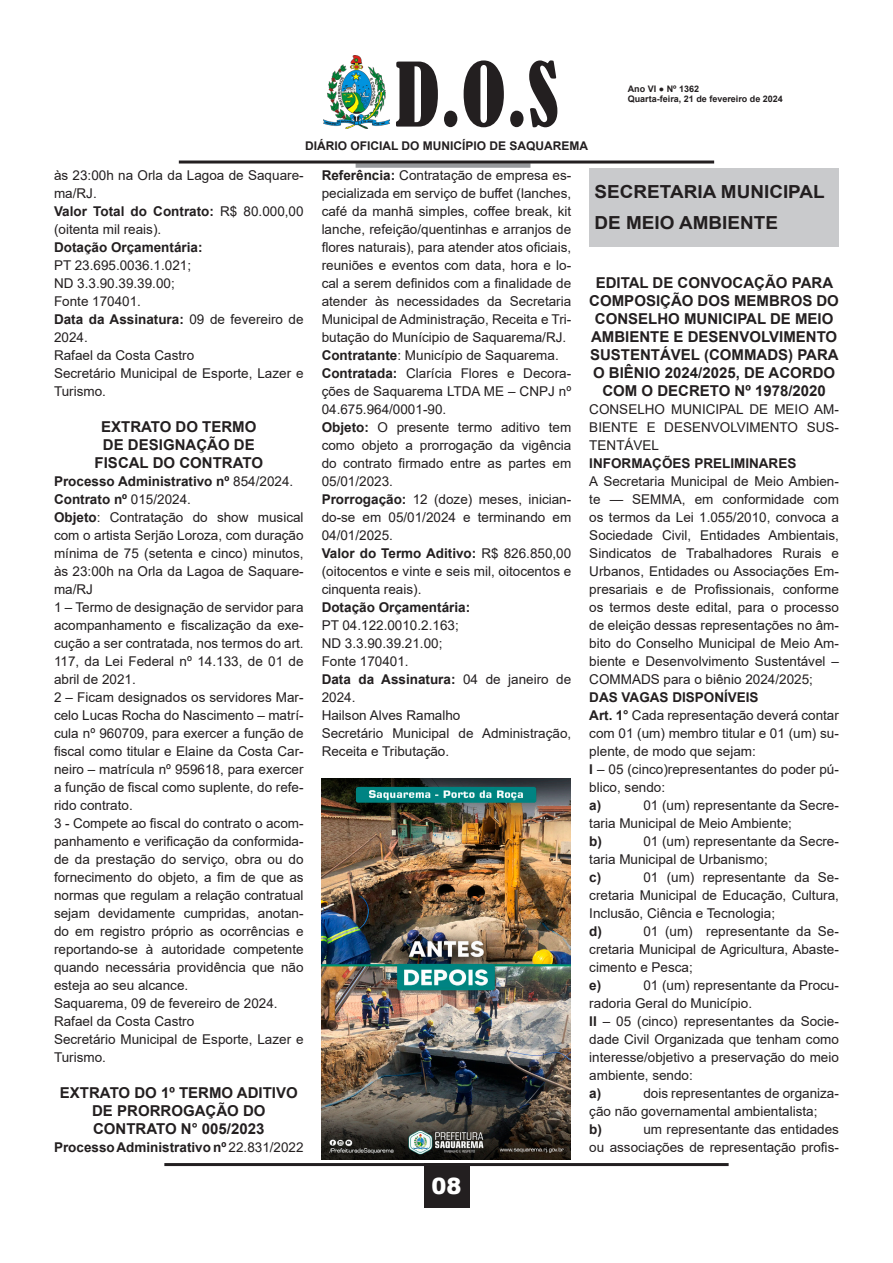
<style>
.page{position:relative;width:893px;height:1263px;background:#fff}
.page>*{position:absolute;margin:0;border:0;box-sizing:border-box;transform-origin:0 0}
.t1{font:condensed 82.5px "Bernard";color:#231f20}
.t2{font:900 22.5px "Arial";color:#fff}
.t3{font:700 18px "Arial";color:#231f20;scale:1.05 1}
.t4{font:700 15px/18px "Arial";color:#231f20;text-align:center}
.t5{font:13.5px/18px "Arial";color:#231f20;text-align:justify}
.t6{font:700 13.5px "Arial";color:#231f20}
.t7{font:700 12px "Arial";color:#231f20}
.t8{font:700 9px/10.8px "Arial";color:#231f20}
.s1{font-weight:700}
.s2{font-weight:400}
</style>
<div class="page">
<hr style="left:164px;top:1163px;width:565px;height:3px;background:#231f20">
<div style="left:424px;top:1163px;width:45px;height:45px;background:#231f20"></div>
<img style="left:324px;top:55px;width:65px;height:73px">
<div style="left:356px;top:163px;width:174px;height:5px;background:#97999c"></div>
<hr style="left:179px;top:161px;width:535px;height:3px;background:#231f20">
<div style="left:589px;top:168px;width:250px;height:78px;background:#c9cacc"></div>
<img style="left:322px;top:779px;width:249px;height:381px">
<h1 class="t1" style="left:395px;top:47px;width:165px">D.O.S</h1>
<p class="t7" style="left:305px;top:137px;width:285px">DIÁRIO OFICIAL DO MUNICÍPIO DE SAQUAREMA</p>
<p class="t8" style="left:628px;top:83px;width:157px">Ano VI ● Nº 1362<br>Quarta-feira, 21 de fevereiro de 2024</p>
<p class="t5" style="left:54px;top:166px;width:251px">às 23:00h na Orla da Lagoa de Saquare&shy;ma/RJ.</p>
<p class="t5" style="left:54px;top:202px;width:251px"><span class="s1">Valor Total do Contrato:</span> R$ 80.000,00 (oitenta mil reais).</p>
<p class="t6" style="left:54px;top:238px;width:150px">Dotação Orçamentária:</p>
<p class="t5" style="left:54px;top:256px;width:139px">PT 23.695.0036.1.021;</p>
<p class="t5" style="left:54px;top:274px;width:122px">ND 3.3.90.39.39.00;</p>
<p class="t5" style="left:54px;top:292px;width:89px">Fonte 170401.</p>
<p class="t5" style="left:54px;top:310px;width:251px"><span class="s1">Data da Assinatura:</span> 09 de fevereiro de<br>2024.</p>
<p class="t5" style="left:54px;top:346px;width:142px">Rafael da Costa Castro</p>
<p class="t5" style="left:54px;top:364px;width:251px">Secretário Municipal de Esporte, Lazer e<br>Turismo.</p>
<p class="t4" style="left:101px;top:418px;width:157px">EXTRATO DO TERMO</p>
<p class="t4" style="left:103px;top:436px;width:153px">DE DESIGNAÇÃO DE</p>
<p class="t4" style="left:95px;top:454px;width:170px">FISCAL DO CONTRATO</p>
<p class="t6" style="left:54px;top:472px;width:241px">Processo Administrativo nº <span class="s2">854/2024.</span></p>
<p class="t6" style="left:54px;top:490px;width:138px">Contrato nº <span class="s2">015/2024.</span></p>
<p class="t5" style="left:54px;top:508px;width:251px"><span class="s1">Objeto</span>: Contratação do show musical com o artista Serjão Loroza, com duração mínima de 75 (setenta e cinco) minutos, às 23:00h na Orla da Lagoa de Saquare&shy;ma/RJ</p>
<p class="t5" style="left:54px;top:598px;width:251px">1 – Termo de designação de servidor para acompanhamento e fiscalização da exe&shy;cução a ser contratada, nos termos do art.<br>117, da Lei Federal nº 14.133, de 01 de abril de 2021.</p>
<p class="t5" style="left:54px;top:688px;width:251px">2 – Ficam designados os servidores Mar&shy;celo Lucas Rocha do Nascimento – matrí&shy;cula nº 960709, para exercer a função de fiscal como titular e Elaine da Costa Car&shy;neiro – matrícula nº 959618, para exercer a função de fiscal como suplente, do refe&shy;rido contrato.</p>
<p class="t5" style="left:54px;top:814px;width:251px">3 - Compete ao fiscal do contrato o acom&shy;panhamento e verificação da conformida&shy;de da prestação do serviço, obra ou do fornecimento do objeto, a fim de que as normas que regulam a relação contratual sejam devidamente cumpridas, anotan&shy;do em registro próprio as ocorrências e reportando-se à autoridade competente quando necessária providência que não esteja ao seu alcance.</p>
<p class="t5" style="left:54px;top:994px;width:225px">Saquarema, 09 de fevereiro de 2024.</p>
<p class="t5" style="left:54px;top:1012px;width:142px">Rafael da Costa Castro</p>
<p class="t5" style="left:54px;top:1030px;width:251px">Secretário Municipal de Esporte, Lazer e<br>Turismo.</p>
<p class="t4" style="left:60px;top:1084px;width:239px">EXTRATO DO 1º TERMO ADITIVO<br>DE PRORROGAÇÃO DO</p>
<p class="t4" style="left:93px;top:1120px;width:173px">CONTRATO N° 005/2023</p>
<p class="t6" style="left:54px;top:1138px;width:251px">Processo Administrativo nº <span class="s2">22.831/2022</span></p>
<p class="t5" style="left:322px;top:166px;width:251px"><span class="s1">Referência:</span> Contratação de empresa es&shy;pecializada em serviço de buffet (lanches, café da manhã simples, coffee break, kit lanche, refeição/quentinhas e arranjos de flores naturais), para atender atos oficiais, reuniões e eventos com data, hora e lo&shy;cal a serem definidos com a finalidade de atender às necessidades da Secretaria Municipal de Administração, Receita e Tri&shy;butação do Munícipio de Saquarema/RJ.</p>
<p class="t5" style="left:322px;top:346px;width:239px"><span class="s1">Contratante</span>: Município de Saquarema.</p>
<p class="t5" style="left:322px;top:364px;width:251px"><span class="s1">Contratada:</span> Clarícia Flores e Decora&shy;ções de Saquarema LTDA ME – CNPJ nº 04.675.964/0001-90.</p>
<p class="t5" style="left:322px;top:418px;width:251px"><span class="s1">Objeto:</span> O presente termo aditivo tem como objeto a prorrogação da vigência do contrato firmado entre as partes em 05/01/2023.</p>
<p class="t5" style="left:322px;top:490px;width:251px"><span class="s1">Prorrogação:</span> 12 (doze) meses, inician&shy;do-se em 05/01/2024 e terminando em 04/01/2025.</p>
<p class="t5" style="left:322px;top:544px;width:251px"><span class="s1">Valor do Termo Aditivo:</span> R$ 826.850,00 (oitocentos e vinte e seis mil, oitocentos e cinquenta reais).</p>
<p class="t6" style="left:322px;top:598px;width:150px">Dotação Orçamentária:</p>
<p class="t5" style="left:322px;top:616px;width:139px">PT 04.122.0010.2.163;</p>
<p class="t5" style="left:322px;top:634px;width:122px">ND 3.3.90.39.21.00;</p>
<p class="t5" style="left:322px;top:652px;width:89px">Fonte 170401.</p>
<p class="t5" style="left:322px;top:670px;width:251px"><span class="s1">Data da Assinatura:</span> 04 de janeiro de<br>2024.</p>
<p class="t5" style="left:322px;top:706px;width:140px">Hailson Alves Ramalho</p>
<p class="t5" style="left:322px;top:724px;width:251px">Secretário Municipal de Administração,<br>Receita e Tributação.</p>
<h2 class="t2" style="left:431px;top:1170px;width:32px">08</h2>
<p class="t3" style="left:595px;top:179px;width:221px">SECRETARIA MUNICIPAL</p>
<p class="t3" style="left:595px;top:210px;width:176px">DE MEIO AMBIENTE</p>
<p class="t4" style="left:589px;top:274px;width:251px">EDITAL DE CONVOCAÇÃO PARA<br>COMPOSIÇÃO DOS MEMBROS DO<br>CONSELHO MUNICIPAL DE MEIO<br>AMBIENTE E DESENVOLVIMENTO<br>SUSTENTÁVEL (COMMADS) PARA<br>O BIÊNIO 2024/2025, DE ACORDO<br>COM O DECRETO Nº 1978/2020</p>
<p class="t5" style="left:589px;top:400px;width:251px">CONSELHO MUNICIPAL DE MEIO AM-BIENTE E DESENVOLVIMENTO SUS-TENTÁVEL</p>
<p class="t6" style="left:589px;top:454px;width:209px">INFORMAÇÕES PRELIMINARES</p>
<p class="t5" style="left:589px;top:472px;width:251px">A Secretaria Municipal de Meio Ambien&shy;te — SEMMA, em conformidade com os termos da Lei 1.055/2010, convoca a Sociedade Civil, Entidades Ambientais, Sindicatos de Trabalhadores Rurais e Urbanos, Entidades ou Associações Em&shy;presariais e de Profissionais, conforme os termos deste edital, para o processo de eleição dessas representações no âm&shy;bito do Conselho Municipal de Meio Am&shy;biente e Desenvolvimento Sustentável – COMMADS para o biênio 2024/2025;</p>
<p class="t6" style="left:589px;top:688px;width:171px">DAS VAGAS DISPONÍVEIS</p>
<p class="t5" style="left:589px;top:706px;width:251px"><span class="s1">Art. 1°</span> Cada representação deverá contar com 01 (um) membro titular e 01 (um) su&shy;plente, de modo que sejam:</p>
<p class="t5" style="left:589px;top:760px;width:251px"><span class="s1">I</span> – 05 (cinco)representantes do poder pú&shy;blico, sendo:</p>
<p class="t6" style="left:589px;top:796px;width:14px">a)</p>
<p class="t5" style="left:589px;top:796px;width:251px;text-indent:54px">01 (um) representante da Secre&shy;taria Municipal de Meio Ambiente;</p>
<p class="t6" style="left:589px;top:832px;width:14px">b)</p>
<p class="t5" style="left:589px;top:832px;width:251px;text-indent:54px">01 (um) representante da Secre&shy;taria Municipal de Urbanismo;</p>
<p class="t6" style="left:589px;top:868px;width:14px">c)</p>
<p class="t5" style="left:589px;top:868px;width:251px;text-indent:54px">01 (um) representante da Se&shy;cretaria Municipal de Educação, Cultura, Inclusão, Ciência e Tecnologia;</p>
<p class="t6" style="left:589px;top:922px;width:14px">d)</p>
<p class="t5" style="left:589px;top:922px;width:251px;text-indent:54px">01 (um) representante da Se&shy;cretaria Municipal de Agricultura, Abaste&shy;cimento e Pesca;</p>
<p class="t6" style="left:589px;top:976px;width:14px">e)</p>
<p class="t5" style="left:589px;top:976px;width:251px;text-indent:54px">01 (um) representante da Procu&shy;radoria Geral do Município.</p>
<p class="t5" style="left:589px;top:1012px;width:251px"><span class="s1">II</span> – 05 (cinco) representantes da Socie&shy;dade Civil Organizada que tenham como interesse/objetivo a preservação do meio ambiente, sendo:</p>
<p class="t6" style="left:589px;top:1084px;width:14px">a)</p>
<p class="t5" style="left:589px;top:1084px;width:251px;text-indent:54px">dois representantes de organiza&shy;ção não governamental ambientalista;</p>
<p class="t6" style="left:589px;top:1120px;width:14px">b)</p>
<p class="t5" style="left:589px;top:1120px;width:251px;text-align:right">um representante das entidades<br>ou associações de representação profis-</p>
</div>
